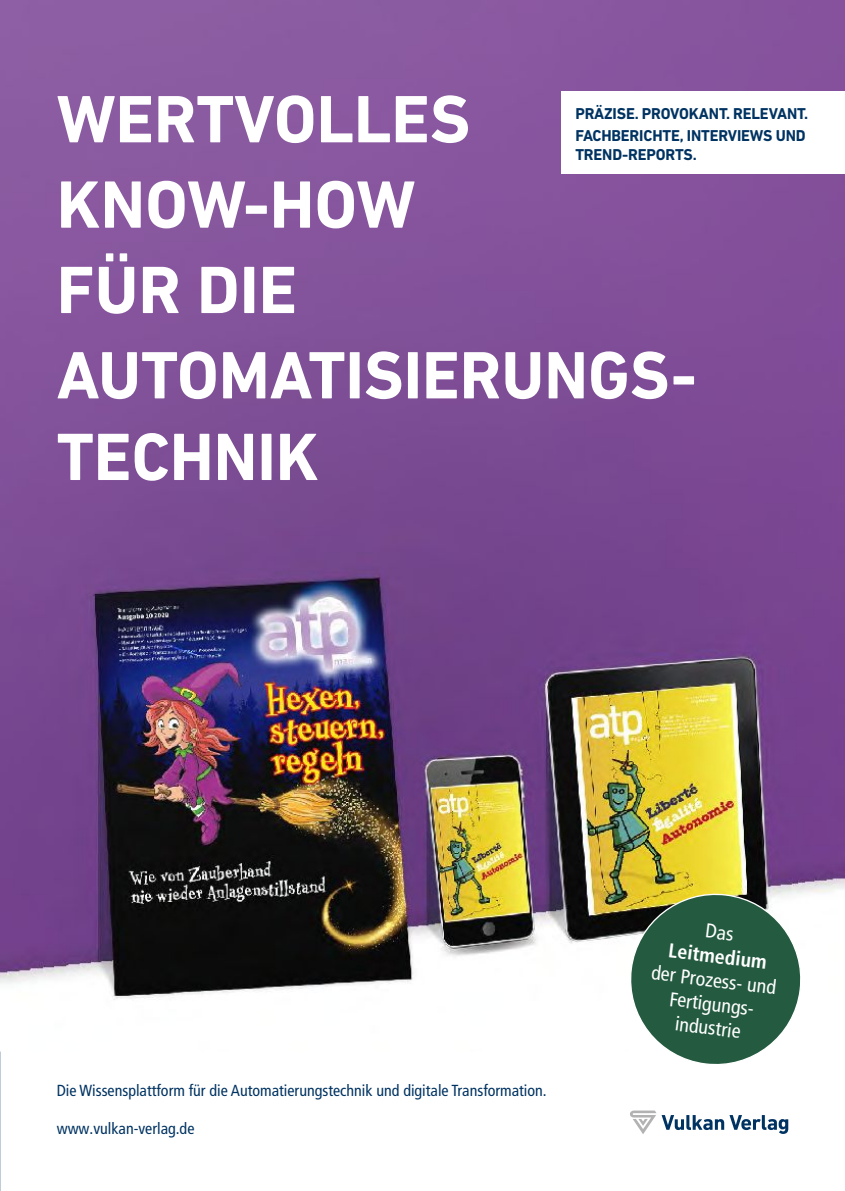
<style>
.page{position:relative;width:845px;height:1191px;background:#fff}
.page>*{position:absolute;margin:0;border:0;box-sizing:border-box;transform-origin:0 0}
.t1{font:700 68px/84.4px "DIN Next LT Pro";color:#fff}
.t2{font:condensed 20px/24px "Frutiger LT Pro";color:#fff;text-align:center}
.t3{font:700 condensed 20px "Frutiger LT Pro";color:#fff}
.t4{font:condensed 16px "Frutiger LT Pro";color:#003362}
.t5{font:700 16px/21.6px "DIN Next LT Pro";letter-spacing:-.01em;color:#003362}
</style>
<div class="page">
<img style="left:0;top:0;width:845px;height:1000px">
<div style="left:561px;top:91px;width:284px;height:83px;background:#fff"></div>
<svg style="left:630px;top:1110px;width:158px;height:24px"></svg>
<svg style="left:624px;top:887px;width:183px;height:177px"></svg>
<h1 class="t1" style="left:57px;top:77px;width:636px">WERTVOLLES<br>KNOW-HOW<br>FÜR DIE<br>AUTOMATISIERUNGS-<br>TECHNIK</h1>
<p class="t5" style="left:575px;top:103px;width:234px">PRÄZISE. PROVOKANT. RELEVANT.<br>FACHBERICHTE, INTERVIEWS UND</p>
<p class="t5" style="left:575px;top:144px;width:123px">TREND-REPORTS.</p>
<p class="t4" style="left:57px;top:1081px;width:491px">Die Wissensplattform für die Automatierungstechnik und digitale Transformation.</p>
<p class="t4" style="left:57px;top:1119px;width:139px">www.vulkan-verlag.de</p>
<p class="t3" style="left:670px;top:938px;width:100px;rotate:7deg">Leitmedium</p>
<p class="t2" style="left:653px;top:960px;width:127px;rotate:7deg">der Prozess- und<br>Fertigungs&shy;industrie</p>
</div>
